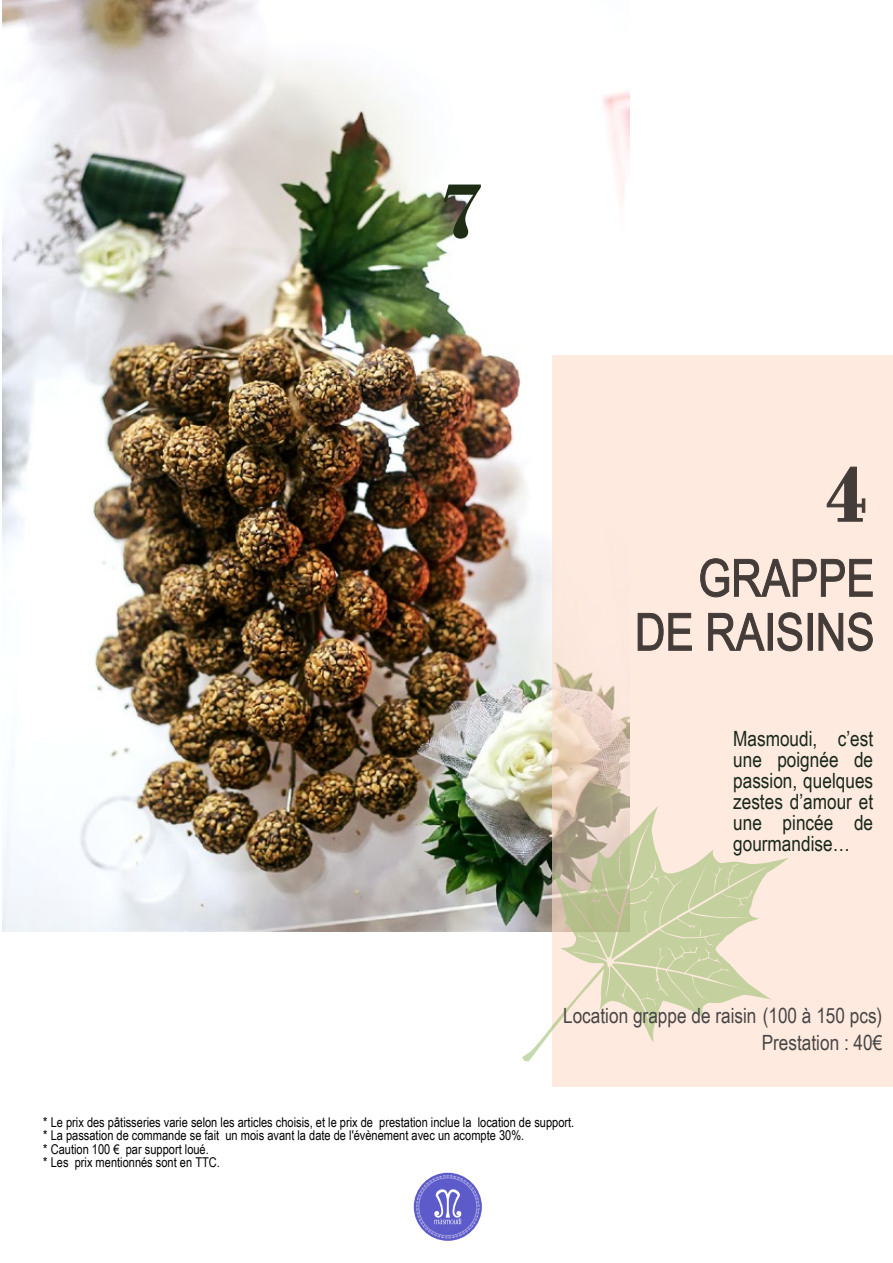
<style>
.page{position:relative;width:893px;height:1263px;background:#fff}
.page>*{position:absolute;margin:0;border:0;box-sizing:border-box;transform-origin:0 0}
.t1{font:51.6px/54px "Arial Narrow";color:#443c38;text-align:right}
.t2{font:21px/21px "Arial Narrow";color:#17281a;text-align:justify}
.t3{font:21px/27px "Arial Narrow";color:#474646;text-align:right}
.t4{font:13.5px/13.5px "Arial Narrow";color:#000}
</style>
<div class="page">
<img style="left:2px;top:0;width:627px;height:931px">
<svg style="left:414px;top:1173px;width:68px;height:68px"></svg>
<svg style="left:416px;top:1175px;width:63px;height:63px"></svg>
<div style="left:552px;top:356px;width:340px;height:731px;background:#ffeadf"></div>
<svg style="left:700px;top:558px;width:173px;height:39px"></svg>
<svg style="left:638px;top:613px;width:54px;height:38px"></svg>
<svg style="left:708px;top:613px;width:57px;height:38px"></svg>
<svg style="left:777px;top:612px;width:25px;height:39px"></svg>
<svg style="left:819px;top:612px;width:54px;height:39px"></svg>
<svg style="left:522px;top:805px;width:267px;height:256px"></svg>
<svg style="left:827px;top:467px;width:38px;height:55px"></svg>
<svg style="left:444px;top:185px;width:37px;height:54px"></svg>
<h1 class="t1" style="left:635px;top:549px;width:241px">GRAPPE<br>DE RAISINS</h1>
<h2 class="t2" style="left:733px;top:728px;width:142px">Masmoudi, c’est une poignée de passion, quelques zestes d’amour et une pincée de gourmandise…</h2>
<h2 class="t3" style="left:563px;top:1001px;width:321px">Location grappe de raisin (100 à 150 pcs)<br>Prestation : 40€</h2>
<p class="t4" style="left:43px;top:1115px;width:533px">* Le prix des pâtisseries varie selon les articles choisis, et le prix de prestation inclue la location de support. * La passation de commande se fait un mois avant la date de l'évènement avec un acompte 30%.<br>* Caution 100 € par support loué.<br>* Les prix mentionnés sont en TTC.</p>
</div>
